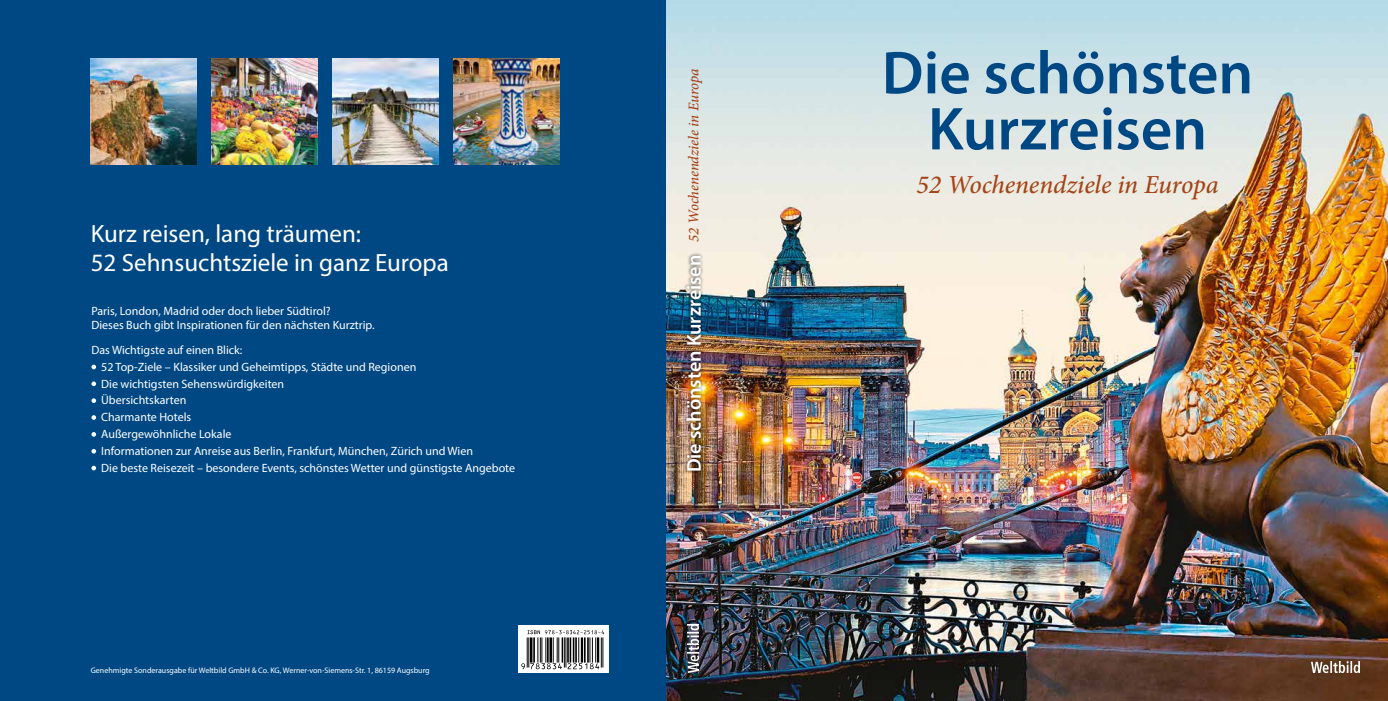
<style>
.page{position:relative;width:1388px;height:701px;background:#fff}
.page>*{position:absolute;margin:0;border:0;box-sizing:border-box;transform-origin:0 0}
.t1{font:600 61px/56px "Myriad Pro";color:#004884;text-align:center}
.t2{font:italic 500 26px "Minion Pro";letter-spacing:-.005em;color:#a54317}
.t3{font:25px/29px "Myriad Pro";color:#fff}
.t4{font:600 20px "Myriad Pro";color:#fff}
.t5{font:italic 500 14.9px "Minion Pro";letter-spacing:-.005em;color:#a54317}
.t6{font:12px/16.8px "Myriad Pro";color:#fff}
.t7{font:8px "Myriad Pro";color:#fff}
</style>
<div class="page">
<div style="left:0;top:0;width:713px;height:700px;background:#004884"></div>
<img style="left:666px;top:0;width:722px;height:700px">
<div style="left:683px;top:252px;width:21px;height:222px;background:#000;opacity:.75"></div>
<div style="left:518px;top:624px;width:90px;height:48px;background:#fff"></div>
<svg style="left:521px;top:630px;width:83px;height:38px"></svg>
<svg style="left:91px;top:364px;width:5px;height:5px"></svg>
<svg style="left:91px;top:381px;width:5px;height:5px"></svg>
<svg style="left:91px;top:398px;width:5px;height:5px"></svg>
<svg style="left:91px;top:415px;width:5px;height:4px"></svg>
<svg style="left:91px;top:432px;width:5px;height:4px"></svg>
<svg style="left:91px;top:448px;width:5px;height:5px"></svg>
<svg style="left:91px;top:465px;width:5px;height:5px"></svg>
<img style="left:91px;top:59px;width:106px;height:105px">
<img style="left:211px;top:58px;width:106px;height:106px">
<img style="left:332px;top:59px;width:106px;height:105px">
<img style="left:453px;top:59px;width:106px;height:105px">
<img style="left:1311px;top:661px;width:48px;height:11px">
<img style="left:688px;top:624px;width:10px;height:48px">
<h3 class="t3" style="left:91px;top:218px;width:360px">Kurz reisen, lang träumen:<br>52 Sehnsuchtsziele in ganz Europa</h3>
<p class="t6" style="left:91px;top:304px;width:285px;line-height:14px">Paris, London, Madrid oder doch lieber Südtirol?<br>Dieses Buch gibt Inspirationen für den nächsten Kurztrip.</p>
<p class="t6" style="left:101px;top:341px;width:415px;text-indent:-10px">Das Wichtigste auf einen Blick:<br>52 Top-Ziele – Klassiker und Geheimtipps, Städte und Regionen<br>Die wichtigsten Sehenswürdigkeiten<br>Übersichtskarten<br>Charmante Hotels<br>Außergewöhnliche Lokale<br>Informationen zur Anreise aus Berlin, Frankfurt, München, Zürich und Wien<br>Die beste Reisezeit – besondere Events, schönstes Wetter und günstigste Angebote</p>
<p class="t7" style="left:91px;top:664px;width:340px">Genehmigte Sonderausgabe für Weltbild GmbH &amp; Co. KG, Werner-von-Siemens-Str. 1, 86159 Augsburg</p>
<p class="t5" style="left:683px;top:242px;width:175px;rotate:-90deg">52 Wochenendziele in Europa</p>
<h3 class="t4" style="left:681px;top:472px;width:219px;rotate:-90deg">Die schönsten Kurzreisen</h3>
<h1 class="t1" style="left:882px;top:43px;width:373px">Die schönsten<br>Kurzreisen</h1>
<h2 class="t2" style="left:916px;top:167px;width:304px">52 Wochenendziele in Europa</h2>
</div>
